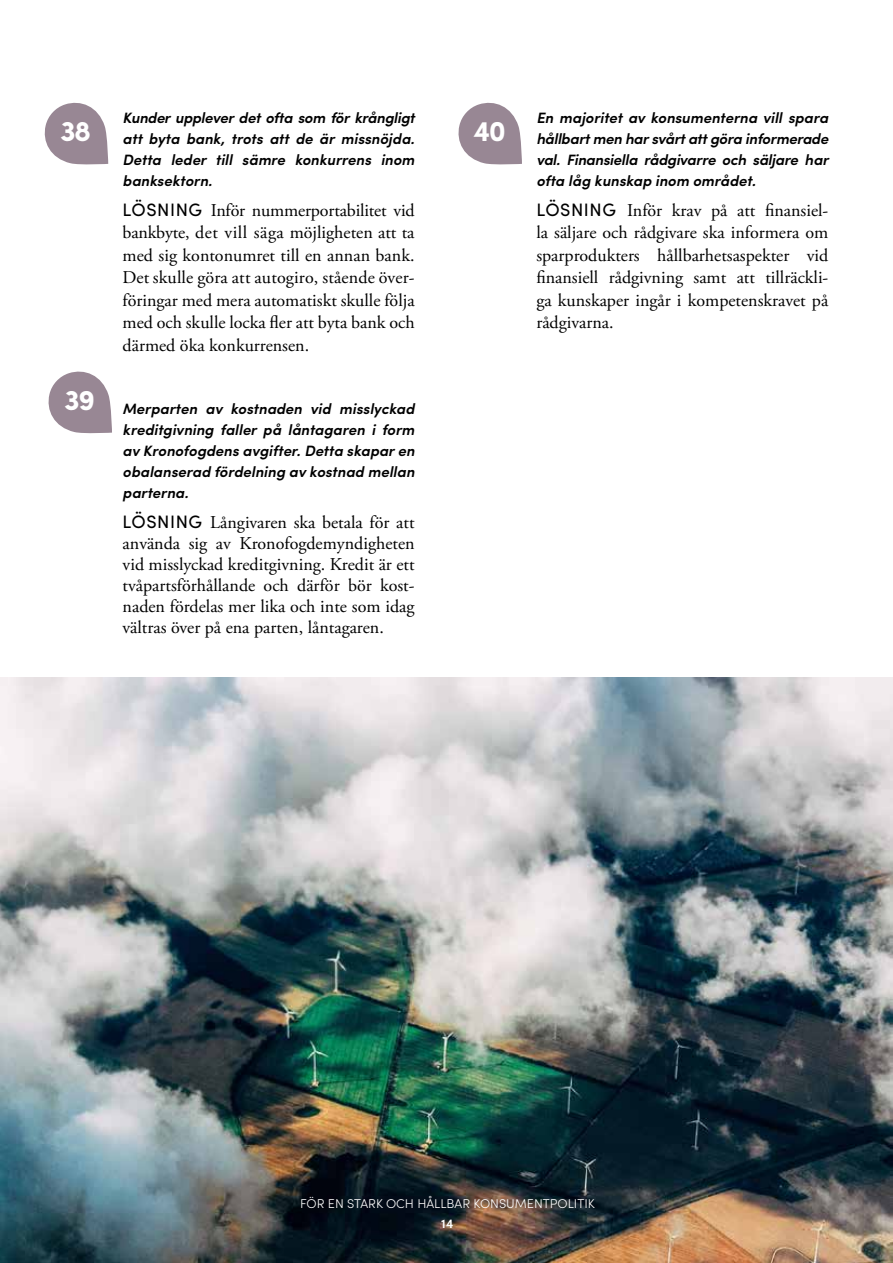
<style>
.page{position:relative;width:893px;height:1263px;background:#fff}
.page>*{position:absolute;margin:0;border:0;box-sizing:border-box;transform-origin:0 0}
.t1{font:700 28.5px "Sofia Pro";color:#fff}
.t2{font:18px/22.5px "Adobe Garamond Pro";color:#000;text-align:justify}
.t3{font:italic 600 15px/21px "Sofia Pro";color:#000;text-align:justify}
.t4{font:300 12.75px "Sofia Pro";color:#fff}
.t5{font:600 12.75px "Sofia Pro";color:#fff}
.s1{font-family:"Sofia Pro"}
</style>
<div class="page">
<img style="left:0;top:677px;width:893px;height:586px">
<svg style="left:44px;top:102px;width:64px;height:63px"></svg>
<svg style="left:458px;top:102px;width:64px;height:63px"></svg>
<svg style="left:48px;top:371px;width:64px;height:63px"></svg>
<p class="t3" style="left:123px;top:106px;width:294px">Kunder upplever det ofta som för krångligt att byta bank, trots att de är missnöjda.<br>Detta leder till sämre konkurrens inom banksektorn.</p>
<p class="t2" style="left:123px;top:200px;width:293px"><span class="s1">LÖSNING</span> Inför nummerportabilitet vid bankbyte, det vill säga möjligheten att ta med sig kontonumret till en annan bank.<br>Det skulle göra att autogiro, stående över&shy;föringar med mera automatiskt skulle följa med och skulle locka fler att byta bank och därmed öka konkurrensen.</p>
<h1 class="t1" style="left:60px;top:109px;width:33px">38</h1>
<h1 class="t1" style="left:473px;top:109px;width:34px">40</h1>
<p class="t3" style="left:536px;top:106px;width:294px">En majoritet av konsumenterna vill spara hållbart men har svårt att göra informerade val. Finansiella rådgivarre och säljare har ofta låg kunskap inom området.</p>
<p class="t2" style="left:536px;top:200px;width:293px"><span class="s1">LÖSNING</span> Inför krav på att finansiel&shy;la säljare och rådgivare ska informera om sparprodukters hållbarhetsaspekter vid finansiell rådgivning samt att tillräckli&shy;ga kunskaper ingår i kompetenskravet på rådgivarna.</p>
<h1 class="t1" style="left:64px;top:378px;width:32px">39</h1>
<p class="t3" style="left:123px;top:397px;width:293px">Merparten av kostnaden vid misslyckad kreditgivning faller på låntagaren i form av Kronofogdens avgifter. Detta skapar en obalanserad fördelning av kostnad mellan parterna.</p>
<p class="t2" style="left:123px;top:512px;width:293px;line-height:21px"><span class="s1">LÖSNING</span> Långivaren ska betala för att använda sig av Kronofogdemyndigheten vid misslyckad kreditgivning. Kredit är ett tvåpartsförhållande och därför bör kost&shy;naden fördelas mer lika och inte som idag vältras över på ena parten, låntagaren.</p>
<p class="t4" style="left:300px;top:1194px;width:296px">FÖR EN STARK OCH HÅLLBAR KONSUMENTPOLITIK</p>
<p class="t5" style="left:441px;top:1214px;width:14px">14</p>
</div>
